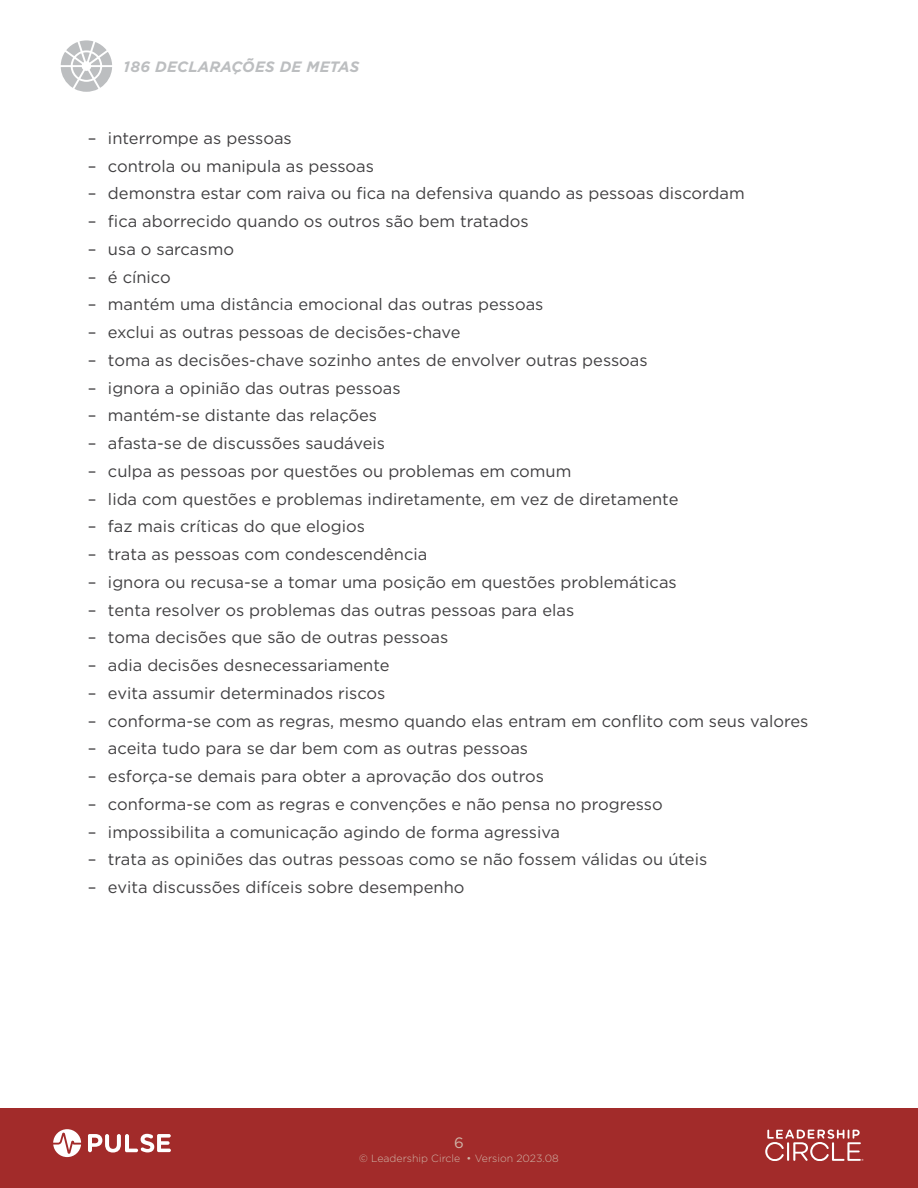
<style>
.page{position:relative;width:918px;height:1188px;background:#fff}
.page>*{position:absolute;margin:0;border:0;box-sizing:border-box;transform-origin:0 0}
.t1{font:16.5px "Gotham";color:#414042}
.t2{font:italic 700 15px "Gotham";letter-spacing:.015em;color:#bcbec0}
.t3{font:15px "Gotham";color:#d0b5a8}
.t4{font:300 10.5px "Gotham";color:#d0b5a8}
</style>
<div class="page">
<svg style="left:61px;top:40px;width:51px;height:52px"></svg>
<div style="left:0;top:1108px;width:918px;height:80px;background:#a22b2a"></div>
<svg style="left:765px;top:1129px;width:98px;height:32px"></svg>
<svg style="left:88px;top:1134px;width:83px;height:19px"></svg>
<svg style="left:53px;top:1129px;width:28px;height:28px"></svg>
<p class="t2" style="left:124px;top:57px;width:237px">186 DECLARAÇÕES DE METAS</p>
<p class="t1" style="left:88px;top:127px;width:206px">– interrompe as pessoas</p>
<p class="t1" style="left:88px;top:155px;width:288px">– controla ou manipula as pessoas</p>
<p class="t1" style="left:88px;top:183px;width:658px">– demonstra estar com raiva ou fica na defensiva quando as pessoas discordam</p>
<p class="t1" style="left:88px;top:211px;width:442px">– fica aborrecido quando os outros são bem tratados</p>
<p class="t1" style="left:88px;top:238px;width:148px">– usa o sarcasmo</p>
<p class="t1" style="left:88px;top:266px;width:85px">– é cínico</p>
<p class="t1" style="left:88px;top:294px;width:457px">– mantém uma distância emocional das outras pessoas</p>
<p class="t1" style="left:88px;top:322px;width:374px">– exclui as outras pessoas de decisões-chave</p>
<p class="t1" style="left:88px;top:349px;width:562px">– toma as decisões-chave sozinho antes de envolver outras pessoas</p>
<p class="t1" style="left:88px;top:377px;width:314px">– ignora a opinião das outras pessoas</p>
<p class="t1" style="left:88px;top:405px;width:291px">– mantém-se distante das relações</p>
<p class="t1" style="left:88px;top:433px;width:299px">– afasta-se de discussões saudáveis</p>
<p class="t1" style="left:88px;top:460px;width:485px">– culpa as pessoas por questões ou problemas em comum</p>
<p class="t1" style="left:88px;top:488px;width:592px">– lida com questões e problemas indiretamente, em vez de diretamente</p>
<p class="t1" style="left:88px;top:516px;width:279px">– faz mais críticas do que elogios</p>
<p class="t1" style="left:88px;top:544px;width:341px">– trata as pessoas com condescendência</p>
<p class="t1" style="left:88px;top:571px;width:591px">– ignora ou recusa-se a tomar uma posição em questões problemáticas</p>
<p class="t1" style="left:88px;top:599px;width:488px">– tenta resolver os problemas das outras pessoas para elas</p>
<p class="t1" style="left:88px;top:627px;width:362px">– toma decisões que são de outras pessoas</p>
<p class="t1" style="left:88px;top:655px;width:303px">– adia decisões desnecessariamente</p>
<p class="t1" style="left:88px;top:682px;width:299px">– evita assumir determinados riscos</p>
<p class="t1" style="left:88px;top:710px;width:722px">– conforma-se com as regras, mesmo quando elas entram em conflito com seus valores</p>
<p class="t1" style="left:88px;top:738px;width:442px">– aceita tudo para se dar bem com as outras pessoas</p>
<p class="t1" style="left:88px;top:766px;width:458px">– esforça-se demais para obter a aprovação dos outros</p>
<p class="t1" style="left:88px;top:793px;width:577px">– conforma-se com as regras e convenções e não pensa no progresso</p>
<p class="t1" style="left:88px;top:821px;width:474px">– impossibilita a comunicação agindo de forma agressiva</p>
<p class="t1" style="left:88px;top:849px;width:621px">– trata as opiniões das outras pessoas como se não fossem válidas ou úteis</p>
<p class="t1" style="left:88px;top:877px;width:378px">– evita discussões difíceis sobre desempenho</p>
<p class="t3" style="left:454px;top:1133px;width:11px">6</p>
<p class="t4" style="left:359px;top:1152px;width:201px">© Leadership Circle • Version 2023.08</p>
</div>
